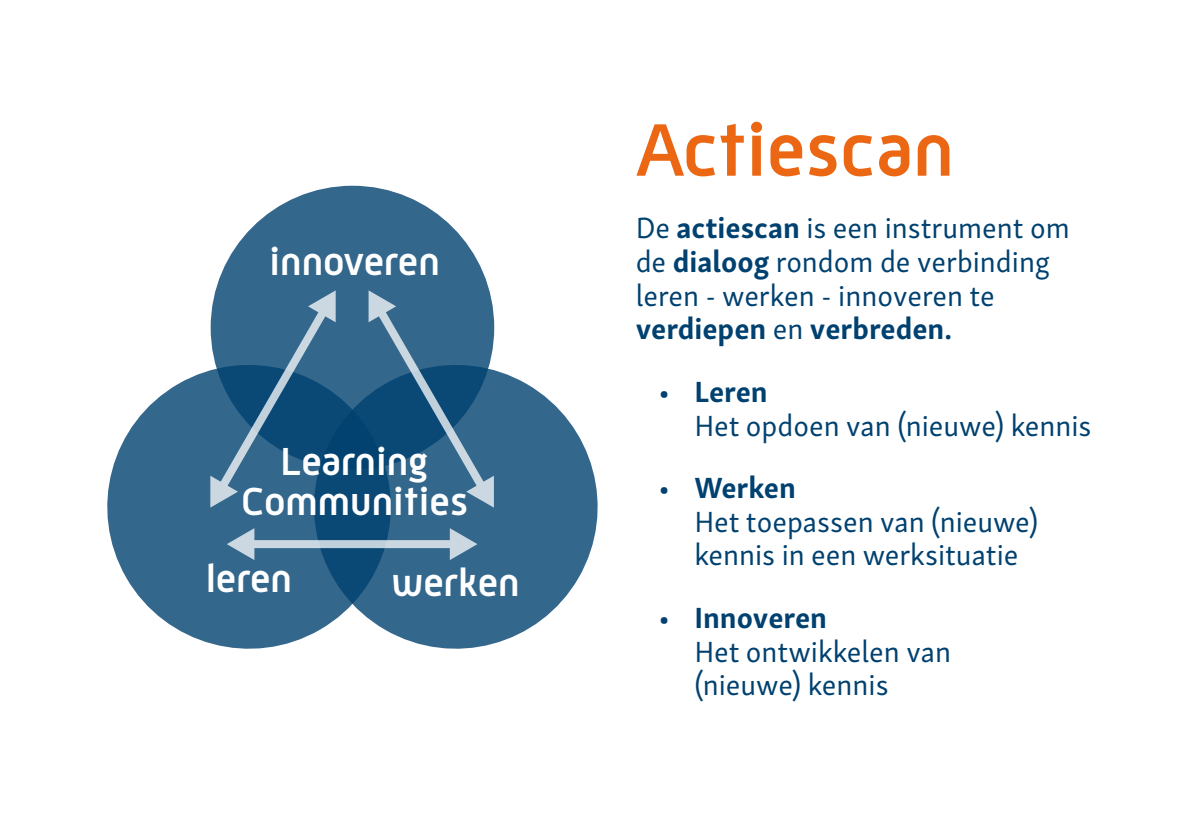
<style>
.page{position:relative;width:1191px;height:840px;background:#fff}
.page>*{position:absolute;margin:0;border:0;box-sizing:border-box;transform-origin:0 0}
.t1{font:700 76px "Mic 32";color:#ec6714}
.t2{font:700 40px/40px "Mic 32";color:#fff;text-align:center}
.t3{font:30px/33.8px "Skolar Sans Latn";color:#004170}
.t4{font:700 30px "Skolar Sans Latn";color:#004170}
.s1{font-weight:700}
</style>
<div class="page">
<div style="left:211px;top:186px;width:283px;height:283px;background:#33678c;border-radius:50%"></div>
<svg style="left:107px;top:370px;width:207px;height:278px;fill:#33678c"></svg>
<svg style="left:314px;top:370px;width:283px;height:278px;fill:#33678c"></svg>
<div style="left:250px;top:540px;width:204px;height:8px;background:#cbd8e2"></div>
<svg style="left:227px;top:528px;width:27px;height:31px"></svg>
<svg style="left:450px;top:528px;width:27px;height:31px"></svg>
<svg style="left:368px;top:290px;width:126px;height:217px"></svg>
<svg style="left:210px;top:290px;width:126px;height:217px"></svg>
<h2 class="t2" style="left:270px;top:241px;width:172px">innoveren</h2>
<h2 class="t2" style="left:241px;top:440px;width:228px">Learning<br>Communities</h2>
<h2 class="t2" style="left:206px;top:558px;width:87px">leren</h2>
<h2 class="t2" style="left:392px;top:562px;width:129px">werken</h2>
<h1 class="t1" style="left:635px;top:103px;width:320px">Actiescan</h1>
<p class="t3" style="left:635px;top:208px;width:435px">De <span class="s1">actiescan</span> is een instrument om de <span class="s1">dialoog</span> rondom de verbinding leren - werken - innoveren te <span class="s1">verdiepen</span> en <span class="s1">verbreden.</span></p>
<p class="t4" style="left:658px;top:367px;width:111px">• Leren</p>
<p class="t3" style="left:694px;top:406px;width:399px">Het opdoen van (nieuwe) kennis</p>
<p class="t4" style="left:658px;top:463px;width:139px">• Werken</p>
<p class="t3" style="left:694px;top:502px;width:345px">Het toepassen van (nieuwe) kennis in een werksituatie</p>
<p class="t4" style="left:658px;top:592px;width:170px">• Innoveren</p>
<p class="t3" style="left:694px;top:631px;width:258px">Het ontwikkelen van (nieuwe) kennis</p>
</div>
